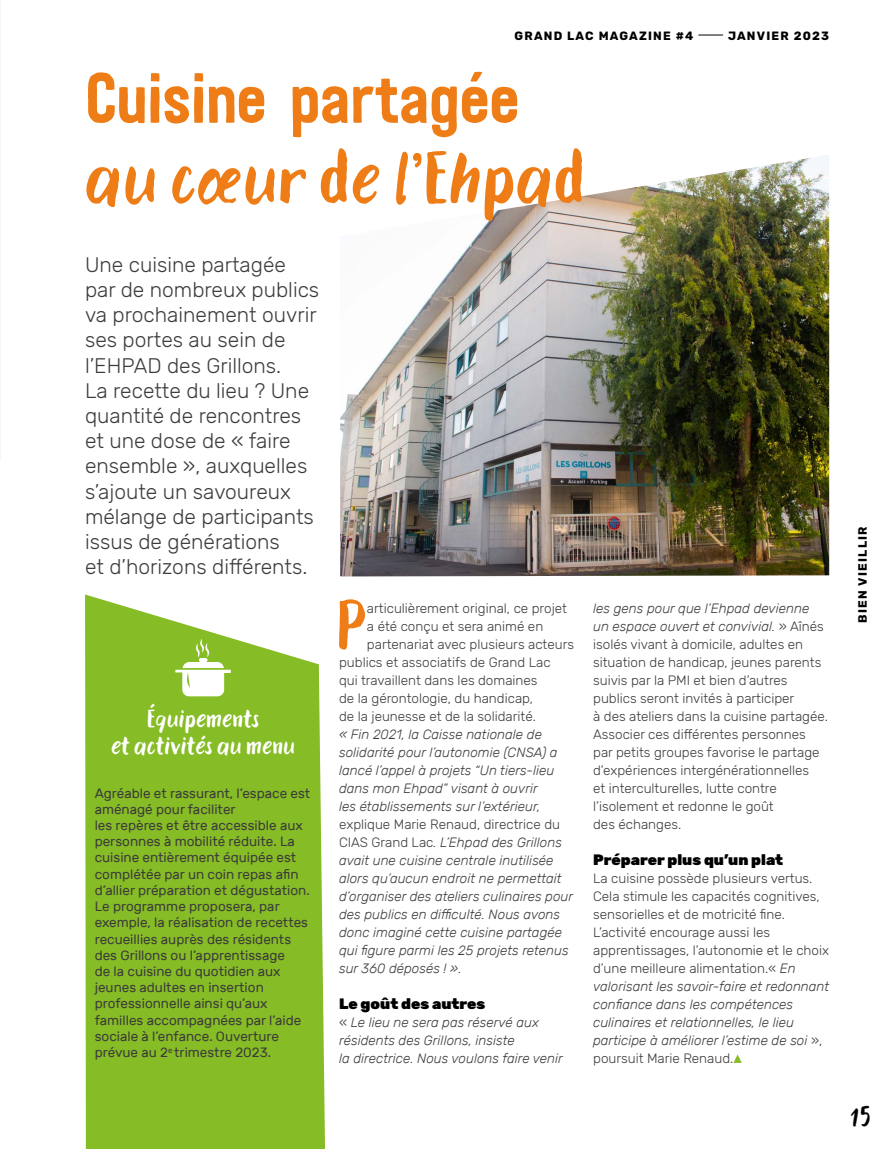
<style>
.page{position:relative;width:893px;height:1149px;background:#fff}
.page>*{position:absolute;margin:0;border:0;box-sizing:border-box;transform-origin:0 0}
.t1{font:70.5px "Festivo LC Basic";letter-spacing:-.02em;color:#ef7d17}
.t2{font:70.5px "TT Rabbits Dummy";color:#ef7d17}
.t3{font:66.75px "TT Rabbits Dummy";color:#ef7d17}
.t4{font:30px "TT Rabbits Dummy";color:#000}
.t5{font:24px/27px "TT Rabbits Dummy";color:#fff;text-align:center}
.t6{font:300 21px/25.2px "Rubik";color:#3c3c3b}
.t7{font:900 15px "Rubik";color:#000}
.t8{font:300 13.5px/18px "Rubik";color:#3c3c3b}
.t9{font:italic 300 13.5px/18px "Rubik";color:#3c3c3b}
.t10{font:13.5px/16.2px "Rubik";color:#3c3c3b}
.t11{font:700 12px "Rubik";letter-spacing:.1em;color:#000}
.s1{font-style:normal}
.s2{font-style:italic}
</style>
<div class="page">
<img style="left:340px;top:155px;width:489px;height:421px">
<svg style="left:85px;top:594px;width:240px;height:554px;fill:#86bc25"></svg>
<svg style="left:734px;top:1054px;width:8px;height:8px"></svg>
<svg style="left:175px;top:638px;width:56px;height:58px"></svg>
<svg style="left:699px;top:35px;width:24px;height:1px"></svg>
<p class="t11" style="left:515px;top:28px;width:180px">GRAND LAC MAGAZINE #4</p>
<p class="t11" style="left:728px;top:28px;width:103px">JANVIER 2023</p>
<h1 class="t1" style="left:85px;top:55px;width:436px">Cuisine partagée</h1>
<h1 class="t2" style="left:85px;top:130px;width:502px">au cœur de l’Ehpad</h1>
<p class="t6" style="left:85px;top:252px;width:236px">Une cuisine partagée par de nombreux publics va prochainement ouvrir ses portes au sein de l’EHPAD des Grillons.<br>La recette du lieu ? Une quantité de rencontres et une dose de « faire ensemble », auxquelles s’ajoute un savoureux mélange de participants issus de générations<br>et d’horizons différents.</p>
<h3 class="t5" style="left:111px;top:705px;width:186px">Équipements<br>et activités au menu</h3>
<p class="t10" style="left:95px;top:784px;width:217px">Agréable et rassurant, l’espace est aménagé pour faciliter<br>les repères et être accessible aux personnes à mobilité réduite. La cuisine entièrement équipée est complétée par un coin repas afin d’allier préparation et dégustation.<br>Le programme proposera, par exemple, la réalisation de recettes recueillies auprès des résidents des Grillons ou l’apprentissage<br>de la cuisine du quotidien aux jeunes adultes en insertion professionnelle ainsi qu’aux familles accompagnées par l’aide sociale à l’enfance. Ouverture prévue au 2<sup>e</sup> trimestre 2023.</p>
<h2 class="t3" style="left:336px;top:579px;width:33px">P</h2>
<p class="t8" style="left:367px;top:599px;width:201px">articulièrement original, ce projet</p>
<p class="t8" style="left:367px;top:617px;width:178px">a été conçu et sera animé en</p>
<p class="t8" style="left:367px;top:635px;width:209px">partenariat avec plusieurs acteurs</p>
<p class="t8" style="left:339px;top:653px;width:213px">publics et associatifs de Grand Lac</p>
<p class="t8" style="left:339px;top:671px;width:200px">qui travaillent dans les domaines</p>
<p class="t8" style="left:339px;top:689px;width:196px">de la gérontologie, du handicap,</p>
<p class="t8" style="left:339px;top:707px;width:198px">de la jeunesse et de la solidarité.</p>
<p class="t9" style="left:339px;top:724px;width:220px">« Fin 2021, la Caisse nationale de solidarité pour l’autonomie (CNSA) a lancé l’appel à projets “Un tiers-lieu dans mon Ehpad” visant à ouvrir les établissements sur l’extérieur,</p>
<p class="t9" style="left:339px;top:814px;width:236px"><span class="s1">explique Marie Renaud, directrice du CIAS Grand Lac</span>. L’Ehpad des Grillons avait une cuisine centrale inutilisée alors qu’aucun endroit ne permettait d’organiser des ateliers culinaires pour des publics en difficulté. Nous avons donc imaginé cette cuisine partagée qui figure parmi les 25 projets retenus sur 360 déposés ! ».</p>
<p class="t7" style="left:339px;top:994px;width:148px">Le goût des autres</p>
<p class="t9" style="left:339px;top:1012px;width:225px"><span class="s1">«</span> Le lieu ne sera pas réservé aux résidents des Grillons, insiste<br>la directrice. Nous voulons faire venir</p>
<p class="t8" style="left:593px;top:599px;width:236px"><span class="s2">les gens pour que l’Ehpad devienne un espace ouvert et convivial.</span> » Aînés isolés vivant à domicile, adultes en situation de handicap, jeunes parents suivis par la PMI et bien d’autres publics seront invités à participer<br>à des ateliers dans la cuisine partagée.<br>Associer ces différentes personnes par petits groupes favorise le partage d’expériences intergénérationnelles<br>et interculturelles, lutte contre l’isolement et redonne le goût<br>des échanges.</p>
<p class="t7" style="left:593px;top:850px;width:192px">Préparer plus qu’un plat</p>
<p class="t8" style="left:593px;top:869px;width:238px">La cuisine possède plusieurs vertus.<br>Cela stimule les capacités cognitives, sensorielles et de motricité fine.<br>L’activité encourage aussi les apprentissages, l’autonomie et le choix d’une meilleure alimentation.« <span class="s2">En valorisant les savoir-faire et redonnant confiance dans les compétences culinaires et relationnelles, le lieu participe à améliorer l’estime de soi</span> », poursuit Marie Renaud.</p>
<p class="t11" style="left:855px;top:622px;width:98px;rotate:-90deg">BIEN VIEILLIR</p>
<h3 class="t4" style="left:851px;top:1094px;width:22px">15</h3>
</div>
